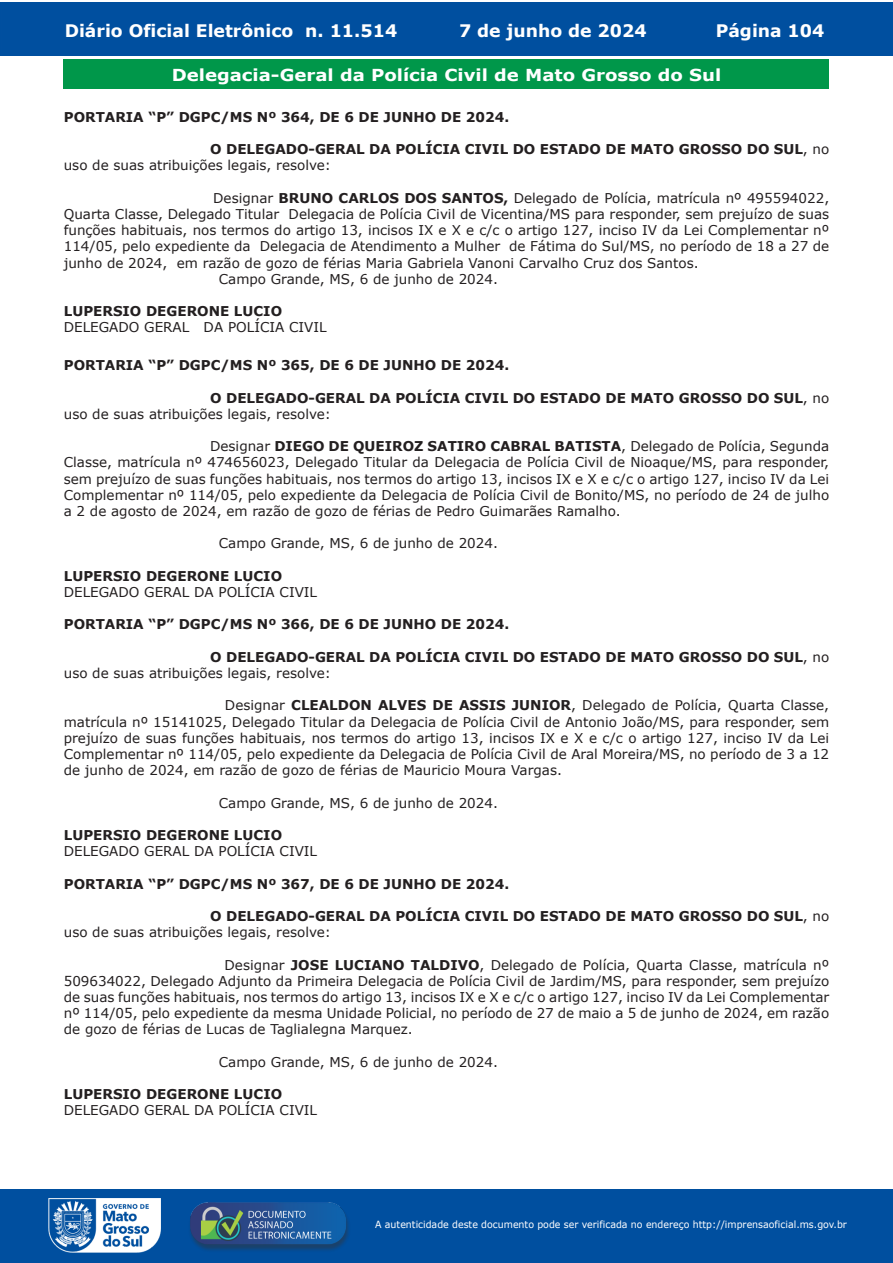
<style>
.page{position:relative;width:893px;height:1263px;background:#fff}
.page>*{position:absolute;margin:0;border:0;box-sizing:border-box;transform-origin:0 0}
.t1{font:700 17.25px "Verdana";color:#fff}
.t2{font:700 16.5px "Verdana";color:#fff;scale:1.1 1}
.t3{font:13.5px/16.2px "Verdana";color:#231f20;text-align:justify}
.t4{font:700 13.5px/16.2px "Verdana";color:#231f20}
.t5{font:9.9px "Verdana";color:#fff;scale:.95 1}
.s1{font-weight:400}
.s2{font-weight:700}
.s3{color:#333}
</style>
<div class="page">
<div style="left:0;top:2px;width:893px;height:53px;background:#004f9f"></div>
<div style="left:1px;top:1189px;width:892px;height:74px;background:#004f9f"></div>
<img style="left:49px;top:1198px;width:111px;height:54px">
<img style="left:185px;top:1201px;width:168px;height:54px">
<div style="left:64px;top:60px;width:765px;height:29px;background:#00974a"></div>
<p class="t1" style="left:65px;top:18px;width:334px">Diário Oficial Eletrônico n. 11.514</p>
<p class="t1" style="left:459px;top:18px;width:189px">7 de junho de 2024</p>
<p class="t1" style="left:716px;top:18px;width:110px">Página 104</p>
<p class="t2" style="left:172px;top:63px;width:501px">Delegacia-Geral da Polícia Civil de Mato Grosso do Sul</p>
<p class="t4" style="left:64px;top:108px;width:447px">PORTARIA “P” DGPC/MS Nº 364, DE 6 DE JUNHO DE 2024.</p>
<p class="t4" style="left:64px;top:141px;width:767px;text-indent:146px">O DELEGADO-GERAL DA POLÍCIA CIVIL DO ESTADO DE MATO GROSSO DO SUL<span class="s1">, no uso de suas atribuições legais, resolve:</span></p>
<p class="t3" style="left:213px;top:190px;width:617px">Designar <span class="s2">BRUNO CARLOS DOS SANTOS,</span> Delegado de Polícia, matrícula nº 495594022,</p>
<p class="t3" style="left:64px;top:206px;width:767px">Quarta Classe, Delegado Titular Delegacia de Polícia Civil de Vicentina/MS para responder, sem prejuízo de suas</p>
<p class="t3" style="left:64px;top:222px;width:767px">funções habituais, nos termos do artigo 13, incisos IX e X e c/c o artigo 127, inciso IV da Lei Complementar nº</p>
<p class="t3" style="left:64px;top:238px;width:767px">114/05, pelo expediente da Delegacia de Atendimento a Mulher de Fátima do Sul/MS<span class="s3">,</span> no período de 18 a 27 de</p>
<p class="t3" style="left:64px;top:254px;width:636px">junho de 2024, em razão de gozo de férias Maria Gabriela Vanoni Carvalho Cruz dos Santos.</p>
<p class="t3" style="left:219px;top:271px;width:281px">Campo Grande, MS, 6 de junho de 2024.</p>
<p class="t4" style="left:64px;top:303px;width:220px">LUPERSIO DEGERONE LUCIO</p>
<p class="t3" style="left:64px;top:319px;width:264px">DELEGADO GERAL DA POLÍCIA CIVIL</p>
<p class="t4" style="left:64px;top:357px;width:447px">PORTARIA “P” DGPC/MS Nº 365, DE 6 DE JUNHO DE 2024.</p>
<p class="t4" style="left:64px;top:389px;width:767px;text-indent:146px">O DELEGADO-GERAL DA POLÍCIA CIVIL DO ESTADO DE MATO GROSSO DO SUL<span class="s1">, no uso de suas atribuições legais, resolve:</span></p>
<p class="t3" style="left:64px;top:438px;width:767px;text-indent:146px">Designar <span class="s2">DIEGO DE QUEIROZ SATIRO CABRAL BATISTA</span>, Delegado de Polícia, Segunda Classe, matrícula nº 474656023, Delegado Titular da Delegacia de Polícia Civil de Nioaque/MS, para responder, sem prejuízo de suas funções habituais, nos termos do artigo 13, incisos IX e X e c/c o artigo 127, inciso IV da Lei Complementar nº 114/05, pelo expediente da Delegacia de Polícia Civil de Bonito/MS, no período de 24 de julho a 2 de agosto de 2024, em razão de gozo de férias de Pedro Guimarães Ramalho.</p>
<p class="t3" style="left:219px;top:535px;width:281px">Campo Grande, MS, 6 de junho de 2024.</p>
<p class="t4" style="left:64px;top:567px;width:220px">LUPERSIO DEGERONE LUCIO</p>
<p class="t3" style="left:64px;top:584px;width:255px">DELEGADO GERAL DA POLÍCIA CIVIL</p>
<p class="t4" style="left:64px;top:616px;width:447px">PORTARIA “P” DGPC/MS Nº 366, DE 6 DE JUNHO DE 2024.</p>
<p class="t4" style="left:64px;top:648px;width:767px;text-indent:146px">O DELEGADO-GERAL DA POLÍCIA CIVIL DO ESTADO DE MATO GROSSO DO SUL<span class="s1">, no uso de suas atribuições legais, resolve:</span></p>
<p class="t3" style="left:64px;top:697px;width:767px;text-indent:161px">Designar <span class="s2">CLEALDON ALVES DE ASSIS JUNIOR</span>, Delegado de Polícia, Quarta Classe, matrícula nº 15141025, Delegado Titular da Delegacia de Polícia Civil de Antonio João/MS, para responder, sem prejuízo de suas funções habituais, nos termos do artigo 13, incisos IX e X e c/c o artigo 127, inciso IV da Lei Complementar nº 114/05, pelo expediente da Delegacia de Polícia Civil de Aral Moreira/MS, no período de 3 a 12 de junho de 2024, em razão de gozo de férias de Mauricio Moura Vargas.</p>
<p class="t3" style="left:219px;top:794px;width:281px">Campo Grande, MS, 6 de junho de 2024.</p>
<p class="t4" style="left:64px;top:827px;width:220px">LUPERSIO DEGERONE LUCIO</p>
<p class="t3" style="left:64px;top:843px;width:255px">DELEGADO GERAL DA POLÍCIA CIVIL</p>
<p class="t4" style="left:64px;top:875px;width:447px">PORTARIA “P” DGPC/MS Nº 367, DE 6 DE JUNHO DE 2024.</p>
<p class="t4" style="left:64px;top:908px;width:767px;text-indent:146px">O DELEGADO-GERAL DA POLÍCIA CIVIL DO ESTADO DE MATO GROSSO DO SUL<span class="s1">, no uso de suas atribuições legais, resolve:</span></p>
<p class="t3" style="left:64px;top:956px;width:767px;text-indent:161px">Designar <span class="s2">JOSE LUCIANO TALDIVO</span>, Delegado de Polícia, Quarta Classe, matrícula nº 509634022, Delegado Adjunto da Primeira Delegacia de Polícia Civil de Jardim/MS, para responder, sem prejuízo de suas funções habituais, nos termos do artigo 13, incisos IX e X e c/c o artigo 127, inciso IV da Lei Complementar nº 114/05, pelo expediente da mesma Unidade Policial, no período de 27 de maio a 5 de junho de 2024, em razão de gozo de férias de Lucas de Taglialegna Marquez.</p>
<p class="t3" style="left:219px;top:1054px;width:281px">Campo Grande, MS, 6 de junho de 2024.</p>
<p class="t4" style="left:64px;top:1086px;width:220px">LUPERSIO DEGERONE LUCIO</p>
<p class="t3" style="left:64px;top:1102px;width:255px">DELEGADO GERAL DA POLÍCIA CIVIL</p>
<p class="t5" style="left:375px;top:1218px;width:498px">A autenticidade deste documento pode ser verificada no endereço http://imprensaoficial.ms.gov.br</p>
</div>
